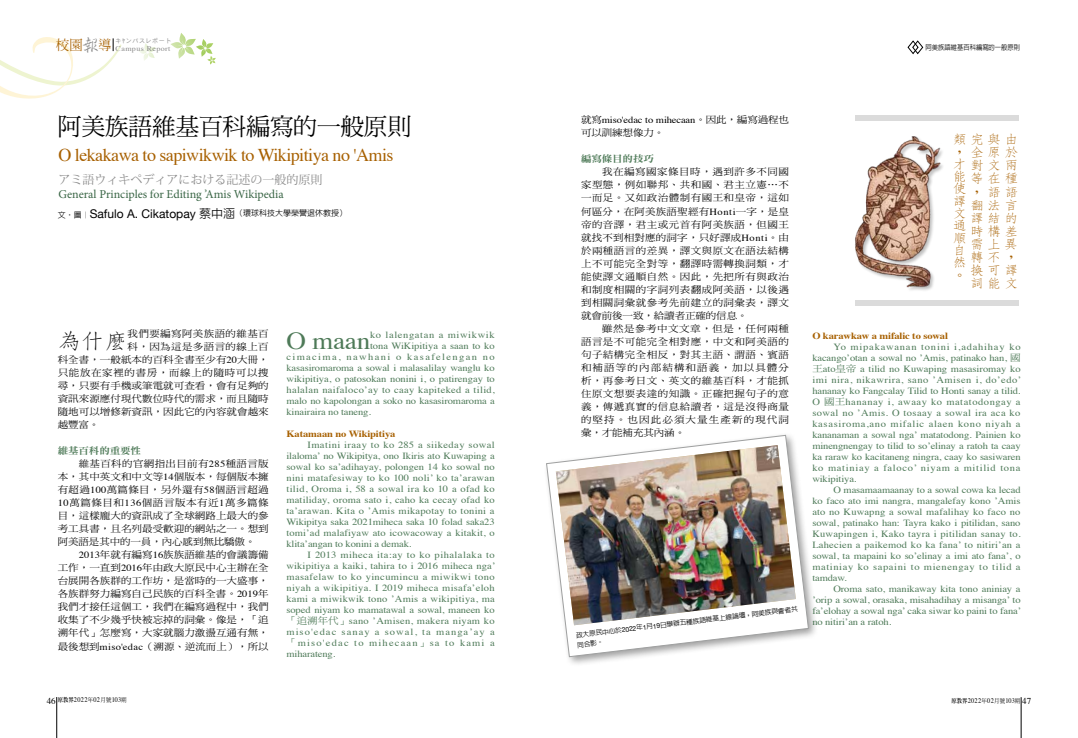
<style>
.page{position:relative;width:1078px;height:738px;background:#fff}
.page>*{position:absolute;margin:0;border:0;box-sizing:border-box;transform-origin:0 0}
.t1{font:24.4px "Times";color:#4e7a58;scale:1.11 1}
.t2{font:24px "DF Ming Std W5";letter-spacing:-.02em;color:#000}
.t3{font:300 21.1px "AR Fang Song B5 HK";color:#000;scale:1.11 1}
.t4{font:18px "Times";letter-spacing:-.03em;color:#a76000}
.t5{font:300 12.6px/12.3px "AR Fang Song B5 HK";color:#a76000;scale:1.11 1}
.t6{font:12px "Minion Pro";color:#396545}
.t7{font:12px "Koz Min Pro";color:#898989}
.t8{font:9.4px/11px "Times";letter-spacing:-.005em;color:#4e7a58;text-align:justify;scale:1.11 1}
.t9{font:9.4px/13px "DF Ming Std W5";letter-spacing:.005em;color:#000;text-align:justify;scale:1.11 1}
.t10{font:700 9.4px "Times";letter-spacing:-.01em;color:#a76000;scale:1.11 1}
.t11{font:9.4px "Times";letter-spacing:.03em;color:#4e7a58;scale:1.11 1}
.t12{font:9.4px "Times";letter-spacing:.13em;color:#4e7a58;scale:1.11 1}
.t13{font:9.4px "Times";letter-spacing:-.01em;color:#000;scale:1.11 1}
.t14{font:9.4px "DF Ming Std W5";letter-spacing:.035em;color:#000;scale:1.11 1}
.t15{font:9.4px "Times";letter-spacing:.06em;color:#4e7a58;scale:1.11 1}
.t16{font:9.4px "DF Ming Std W5";letter-spacing:.06em;color:#000;scale:1.11 1}
.t17{font:9.4px "DF Ming Std W9";letter-spacing:-.01em;color:#4e7a58;scale:1.11 1}
.t18{font:500 8px "AR Hei B5";color:#000}
.t19{font:7.2px "Times";letter-spacing:.05em;color:#898989;scale:1.11 1}
.t20{font:7px "Times";letter-spacing:.05em;color:#000;scale:.9 1}
.t21{font:500 7px "AR Hei B5";color:#000;scale:.9 1}
.t22{font:500 6.7px/9.5px "AR Hei B5";color:#000}
.t23{font:6px "Heisei Kaku Go Std W3";letter-spacing:.1em;color:#898989}
.s1{font-family:"AR Xing Shu B5";font-weight:500;font-size:18.5px}
.s2{font-family:"Helvetica Neue";font-weight:400;font-size:12px}
.s3{font-size:12px}
.s4{font-family:"Times"}
.s5{font-family:"DF Ming Std W5"}
.s6{font-family:"Helvetica Neue";font-weight:400}
.s7{font-size:9px}
.s8{font-family:"AR Ming B5";font-weight:800;font-size:6px}
.s9{font-family:"DF Ming Std W5";font-size:6px}
</style>
<div class="page">
<svg style="left:170px;top:33px;width:46px;height:32px"></svg>
<svg style="left:139px;top:43px;width:16px;height:18px"></svg>
<hr style="left:57px;top:696px;width:1px;height:41px;background:#000">
<hr style="left:1020px;top:696px;width:1px;height:41px;background:#000">
<svg style="left:0;top:37px;width:122px;height:62px"></svg>
<svg style="left:907px;top:40px;width:16px;height:15px"></svg>
<div style="left:854px;top:299px;width:164px;height:6px;background:#dbdbdb"></div>
<div style="left:854px;top:115px;width:164px;height:6px;background:#dbdbdb"></div>
<img style="left:855px;top:136px;width:88px;height:155px">
<div style="left:543px;top:432px;width:275px;height:234px;background:#000;opacity:.38"></div>
<svg style="left:546px;top:435px;width:262px;height:221px"></svg>
<img style="left:555px;top:445px;width:240px;height:179px">
<p class="t19" style="left:56px;top:42px;width:105px"><sup>校園</sup><span class="s1">報</span><sup>導</sup> Campus Report</p>
<p class="t23" style="left:116px;top:37px;width:57px">キﾔンパスレポート</p>
<h2 class="t2" style="left:58px;top:113px;width:355px">阿美族語維基百科編寫的一般原則</h2>
<h3 class="t4" style="left:58px;top:138px;width:336px">O lekakawa to sapiwikwik to Wikipitiya no 'Amis</h3>
<p class="t7" style="left:58px;top:171px;width:266px">アミ語ウィキペディアにおける記述の一般的原則</p>
<p class="t6" style="left:58px;top:186px;width:227px">General Principles for Editing ’Amis Wikipedia</p>
<p class="t18" style="left:58px;top:209px;width:291px">文‧圖︱<span class="s2">Safulo A. Cikatopay</span> <span class="s3">蔡中涵</span>（環球科技大學榮譽退休教授）</p>
<h3 class="t3" style="left:58px;top:330px;width:65px">為什麼</h3>
<p class="t14" style="left:128px;top:328px;width:129px">我們要編寫阿美族語的維基百</p>
<p class="t14" style="left:128px;top:341px;width:129px">科，因為這是多語言的線上百</p>
<p class="t9" style="left:58px;top:353px;width:191px">科全書，一般紙本的百科全書至少有<span class="s4">20</span>大冊，</p>
<p class="t16" style="left:58px;top:367px;width:191px">只能放在家裡的書房，而線上的隨時可以搜</p>
<p class="t9" style="left:58px;top:379px;width:191px">尋，只要有手機或筆電就可查看，會有足夠的</p>
<p class="t9" style="left:58px;top:392px;width:191px">資訊來源應付現代數位時代的需求，而且隨時</p>
<p class="t9" style="left:58px;top:405px;width:191px">隨地可以增修新資訊，因此它的內容就會越來</p>
<p class="t9" style="left:58px;top:418px;width:39px">越豐富。</p>
<p class="t17" style="left:58px;top:445px;width:77px">維基百科的重要性</p>
<p class="t9" style="left:58px;top:457px;width:191px;text-indent:21px">維基百科的官網指出目前有<span class="s4">285</span>種語言版本，其中英文和中文等<span class="s4">14</span>個版本，每個版本擁有超過<span class="s4">100</span>萬篇條目，另外還有<span class="s4">58</span>個語言超過<span class="s4">10</span>萬篇條目和<span class="s4">136</span>個語言版本有近<span class="s4">1</span>萬多篇條目，這樣龐大的資訊成了全球網路上最大的參考工具書，且名列最受歡迎的網站之一。想到阿美語是其中的一員，內心感到無比驕傲。</p>
<p class="t9" style="left:58px;top:548px;width:191px;text-indent:21px"><span class="s4">2013</span>年就有編寫<span class="s4">16</span>族族語維基的會議籌備工作，一直到<span class="s4">2016</span>年由政大原民中心主辦在全台展開各族群的工作坊，是當時的一大盛事，各族群努力編寫自己民族的百科全書。<span class="s4">2019</span>年我們才接任這個工，我們在編寫過程中，我們收集了不少幾乎快被忘掉的詞彙。像是，「追溯年代」怎麼寫，大家就腦力激盪互通有無，最後想到<span class="s4">miso'edac</span>（溯源、逆流而上），所以</p>
<h1 class="t1" style="left:286px;top:317px;width:77px">O maan</h1>
<p class="t15" style="left:370px;top:325px;width:114px">ko lalengatan a miwikwik</p>
<p class="t8" style="left:370px;top:339px;width:114px">tona WiKipitiya a saan to ko</p>
<p class="t12" style="left:286px;top:347px;width:189px">cimacima, nawhani o kasafelengan no</p>
<p class="t8" style="left:286px;top:361px;width:189px">kasasiromaroma a sowal i malasalilay wanglu ko</p>
<p class="t8" style="left:286px;top:372px;width:189px">wikipitiya, o patosokan nonini i, o patirengay to</p>
<p class="t11" style="left:286px;top:380px;width:189px">halalan naifaloco’ay to caay kapiteked a tilid,</p>
<p class="t8" style="left:286px;top:394px;width:189px">malo no kapolongan a soko no kasasiromaroma a</p>
<p class="t8" style="left:286px;top:405px;width:78px">kinairaira no taneng.</p>
<p class="t10" style="left:286px;top:424px;width:100px">Katamaan no Wikipitiya</p>
<p class="t8" style="left:286px;top:438px;width:189px;text-indent:21px">Imatini iraay to ko 285 a siikeday sowal ilaloma’ no Wikipitya, ono Ikiris ato Kuwaping a sowal ko sa’adihayay, polongen 14 ko sowal no nini matafesiway to ko 100 noli’ ko ta’arawan tilid, Oroma i, 58 a sowal ira ko 10 a ofad ko matiliday, oroma sato i, caho ka cecay ofad ko ta’arawan. Kita o ’Amis mikapotay to tonini a Wikipitya saka 2021miheca saka 10 folad saka23 tomi’ad malafiyaw ato icowacoway a kitakit, o klita’angan to konini a demak.</p>
<p class="t8" style="left:286px;top:548px;width:190px;text-indent:21px">I 2013 miheca ita:ay to ko pihalalaka to wikipitiya a kaiki, tahira to i 2016 miheca nga’ masafelaw to ko yincumincu a miwikwi tono niyah a wikipitiya. I 2019 miheca misafa’eloh kami a miwikwik tono ’Amis a wikipitiya, ma soped niyam ko mamatawal a sowal, maneen ko<span class="s5">「追溯年代」</span>sano ’Amisen, makera niyam ko miso'edac sanay a sowal, ta manga’ay a<span class="s5">「</span>miso'edac to mihecaan<span class="s5">」</span>sa to kami a miharateng.</p>
<p class="t21" style="left:925px;top:44px;width:106px">阿美族語維基百科編寫的一般原則</p>
<p class="t13" style="left:581px;top:111px;width:189px"><span class="s5">就寫</span>miso'edac to mihecaan<span class="s5">。因此，編寫過程也</span></p>
<p class="t9" style="left:581px;top:126px;width:77px">可以訓練想像力。</p>
<p class="t17" style="left:581px;top:154px;width:67px">編寫條目的技巧</p>
<p class="t9" style="left:581px;top:165px;width:189px;text-indent:21px">我在編寫國家條目時，遇到許多不同國家型態，例如聯邦、共和國、君主立憲⋯不一而足。又如政治體制有國王和皇帝，這如何區分，在阿美族語聖經有<span class="s4">Honti</span>一字，是皇帝的音譯，君主或元首有阿美族語，但國王就找不到相對應的詞字，只好譯成<span class="s4">Honti</span>。由於兩種語言的差異，譯文與原文在語法結構上不可能完全對等，翻譯時需轉換詞類，才能使譯文通順自然。因此，先把所有與政治和制度相關的字詞列表翻成阿美語，以後遇到相關詞彙就參考先前建立的詞彙表，譯文就會前後一致，給讀者正確的信息。</p>
<p class="t9" style="left:581px;top:321px;width:189px;text-indent:21px">雖然是參考中文文章，但是，任何兩種語言是不可能完全相對應，中文和阿美語的句子結構完全相反，對其主語、謂語、賓語和補語等的內部結構和語義，加以具體分析，再參考日文、英文的維基百科，才能抓住原文想要表達的知識。正確把握句子的意義，傳遞真實的信息給讀者，這是沒得商量的堅持。也因此必須大量生產新的現代詞彙，才能補充其內涵。</p>
<p class="t22" style="left:575px;top:630px;width:225px;rotate:-7deg">政大原民中心於<span class="s6">2022</span>年<span class="s6">1</span>月<span class="s6">19</span>日舉辦五種族語維基上線論壇，阿美族與會者共同合影。</p>
<h3 class="t5" style="left:952px;top:133px;width:58px">類完與由，<br>才<br>能<br>使<br>譯<br>文<br>通<br>順<br>自<br>然<br>。</h3>
<h3 class="t5" style="left:969px;top:146px;width:44px;line-height:13.1px">全原於對文兩等在種，<br>翻法言譯結的時構差需上異轉不，換可譯詞能文</h3>
<h3 class="t5" style="left:987px;top:185px;width:28px">語語</h3>
<p class="t10" style="left:812px;top:326px;width:124px">O karawkaw a mifalic to sowal</p>
<p class="t8" style="left:812px;top:340px;width:190px;text-indent:21px">Yo mipakawanan tonini i,adahihay ko kacango’otan a sowal no ’Amis, patinako han, <span class="s5">國王</span>ato<span class="s5">皇帝</span> a tilid no Kuwaping masasiromay ko imi nira, nikawrira, sano ’Amisen i, do’edo’ hananay ko Fangcalay Tilid to Honti sanay a tilid.<br>O <span class="s5">國王</span>hananay i, awaay ko matatodongay a sowal no ’Amis. O tosaay a sowal ira aca ko kasasiroma,ano mifalic alaen kono niyah a kananaman a sowal nga’ matatodong. Painien ko minengnengay to tilid to so’elinay a ratoh ta caay ka raraw ko kacitaneng ningra, caay ko sasiwaren ko matiniay a faloco’ niyam a mitilid tona wikipitiya.</p>
<p class="t8" style="left:812px;top:483px;width:189px;text-indent:21px">O masamaamaanay to a sowal cowa ka lecad ko faco ato imi nangra, mangalefay kono ’Amis ato no Kuwapng a sowal mafalihay ko faco no sowal, patinako han: Tayra kako i pitilidan, sano Kuwapingen i, Kako tayra i pitilidan sanay to.<br>Lahecien a paikemod ko ka fana’ to nitiri’an a sowal, ta mapaini ko so’elinay a imi ato fana’, o matiniay ko sapaini to mienengay to tilid a tamdaw.</p>
<p class="t8" style="left:812px;top:582px;width:190px;text-indent:21px">Oroma sato, manikaway kita tono aniniay a ’orip a sowal, orasaka, misahadihay a misanga’ to fa’elohay a sowal nga’ caka siwar ko paini to fana’ no nitiri’an a ratoh.</p>
<p class="t20" style="left:47px;top:693px;width:90px"><span class="s7">46</span> <span class="s8">原教界</span>2022<span class="s9">年</span>02<span class="s9">月號</span>103<span class="s9">期</span></p>
<p class="t20" style="left:951px;top:693px;width:90px"><span class="s8">原教界</span>2022<span class="s9">年</span>02<span class="s9">月號</span>103<span class="s9">期</span> <span class="s7">47</span></p>
</div>
